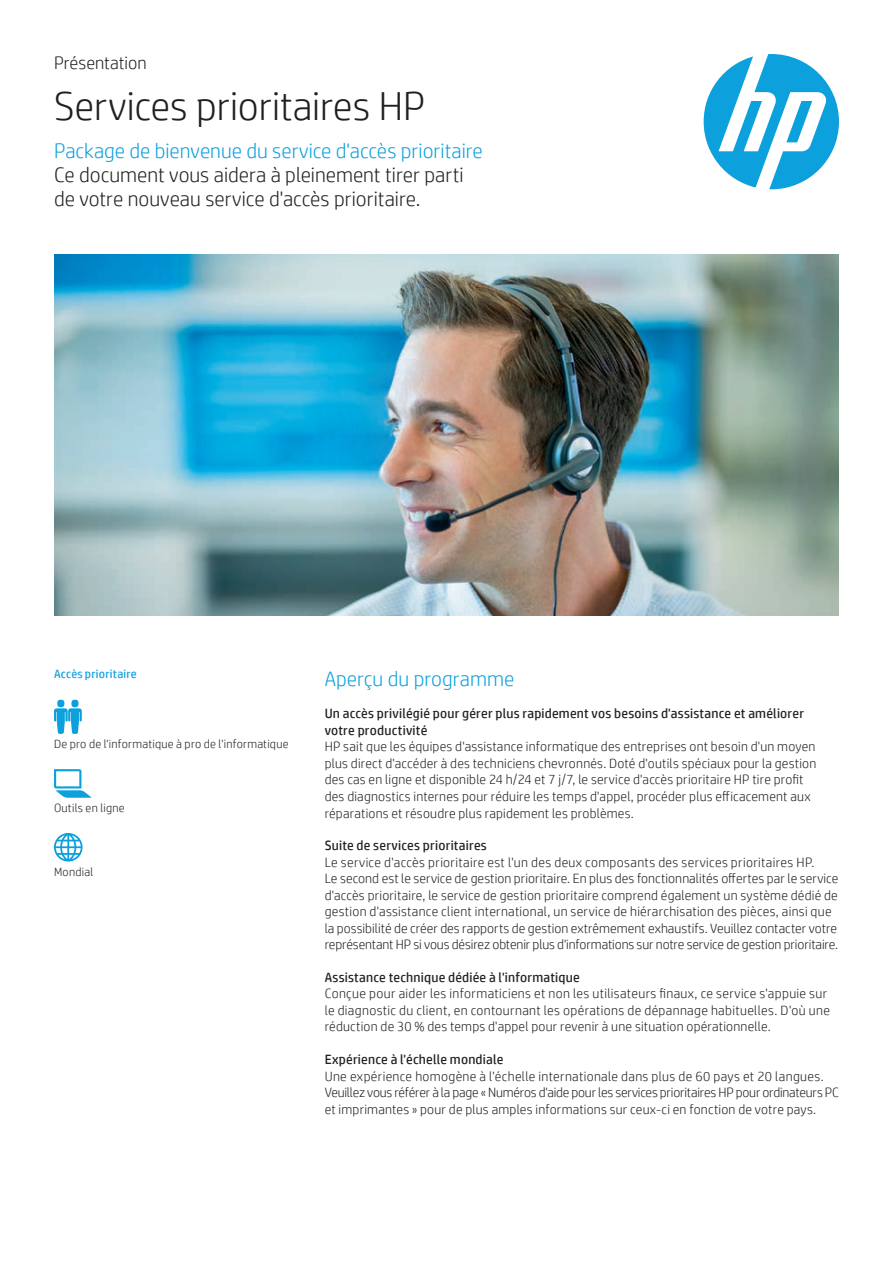
<style>
.page{position:relative;width:893px;height:1263px;background:#fff}
.page>*{position:absolute;margin:0;border:0;box-sizing:border-box;transform-origin:0 0}
.Headline_28_30{font:300 40.5px "HP Simplified";letter-spacing:-.005em;color:#231f20}
.Intro_14_16{font:300 21px/24px "HP Simplified";color:#231f20}
.Subhead_no_space{font:300 21px "HP Simplified";color:#0ca0dd}
.Subhead_14_16_bold_b{font:300 21px "HP Simplified";color:#0ca0dd}
.Document_type_12_14{font:300 18px "HP Simplified";color:#231f20}
.Body{font:300 13.5px/16.5px "HP Simplified";letter-spacing:.015em;color:#231f20}
.Subhead_9_11_bold{font:13.5px/16.5px "HP Simplified";letter-spacing:.015em;color:#231f20}
.Sidebar_body{font:300 12px "HP Simplified";letter-spacing:.02em;color:#231f20}
.Sidebar_header{font:12px "HP Simplified";letter-spacing:.02em;color:#0ca0dd}
</style>
<div class="page">
<img style="left:54px;top:254px;width:785px;height:361px">
<svg style="left:704px;top:54px;width:135px;height:135px"></svg>
<div style="left:57px;top:700px;width:7px;height:7px;background:#0ca0dd;border-radius:50%"></div>
<div style="left:71px;top:700px;width:8px;height:7px;background:#0ca0dd;border-radius:50%"></div>
<svg style="left:54px;top:708px;width:28px;height:26px"></svg>
<svg style="left:54px;top:769px;width:38px;height:29px"></svg>
<svg style="left:54px;top:833px;width:29px;height:28px"></svg>
<p class="Document_type_12_14" style="left:54px;top:51px;width:94px">Présentation</p>
<p class="Headline_28_30" style="left:54px;top:80px;width:373px">Services prioritaires HP</p>
<p class="Subhead_no_space" style="left:54px;top:137px;width:430px">Package de bienvenue du service d'accès prioritaire</p>
<p class="Intro_14_16" style="left:54px;top:162px;width:411px">Ce document vous aidera à pleinement tirer parti de votre nouveau service d'accès prioritaire.</p>
<p class="Sidebar_header" style="left:54px;top:666px;width:84px">Accès prioritaire</p>
<p class="Sidebar_body" style="left:54px;top:736px;width:236px">De pro de l'informatique à pro de l'informatique</p>
<p class="Sidebar_body" style="left:54px;top:800px;width:72px">Outils en ligne</p>
<p class="Sidebar_body" style="left:54px;top:863px;width:41px">Mondial</p>
<p class="Subhead_14_16_bold_b" style="left:325px;top:665px;width:191px">Aperçu du programme</p>
<p class="Subhead_9_11_bold" style="left:325px;top:705px;width:481px">Un accès privilégié pour gérer plus rapidement vos besoins d'assistance et améliorer votre productivité</p>
<p class="Body" style="left:325px;top:738px;width:493px">HP sait que les équipes d'assistance informatique des entreprises ont besoin d'un moyen plus direct d'accéder à des techniciens chevronnés. Doté d'outils spéciaux pour la gestion des cas en ligne et disponible 24 h/24 et 7 j/7, le service d'accès prioritaire HP tire profit des diagnostics internes pour réduire les temps d'appel, procéder plus efficacement aux réparations et résoudre plus rapidement les problèmes.</p>
<p class="Subhead_9_11_bold" style="left:325px;top:837px;width:164px">Suite de services prioritaires</p>
<p class="Body" style="left:325px;top:853px;width:515px">Le service d'accès prioritaire est l'un des deux composants des services prioritaires HP.<br>Le second est le service de gestion prioritaire. En plus des fonctionnalités offertes par le service d'accès prioritaire, le service de gestion prioritaire comprend également un système dédié de gestion d'assistance client international, un service de hiérarchisation des pièces, ainsi que la possibilité de créer des rapports de gestion extrêmement exhaustifs. Veuillez contacter votre représentant HP si vous désirez obtenir plus d'informations sur notre service de gestion prioritaire.</p>
<p class="Subhead_9_11_bold" style="left:325px;top:969px;width:257px">Assistance technique dédiée à l'informatique</p>
<p class="Body" style="left:325px;top:985px;width:507px">Conçue pour aider les informaticiens et non les utilisateurs finaux, ce service s'appuie sur le diagnostic du client, en contournant les opérations de dépannage habituelles. D'où une réduction de 30 % des temps d'appel pour revenir à une situation opérationnelle.</p>
<p class="Subhead_9_11_bold" style="left:325px;top:1051px;width:180px">Expérience à l'échelle mondiale</p>
<p class="Body" style="left:325px;top:1067px;width:516px">Une expérience homogène à l'échelle internationale dans plus de 60 pays et 20 langues.<br>Veuillez vous référer à la page « Numéros d'aide pour les services prioritaires HP pour ordinateurs PC et imprimantes » pour de plus amples informations sur ceux-ci en fonction de votre pays.</p>
</div>
